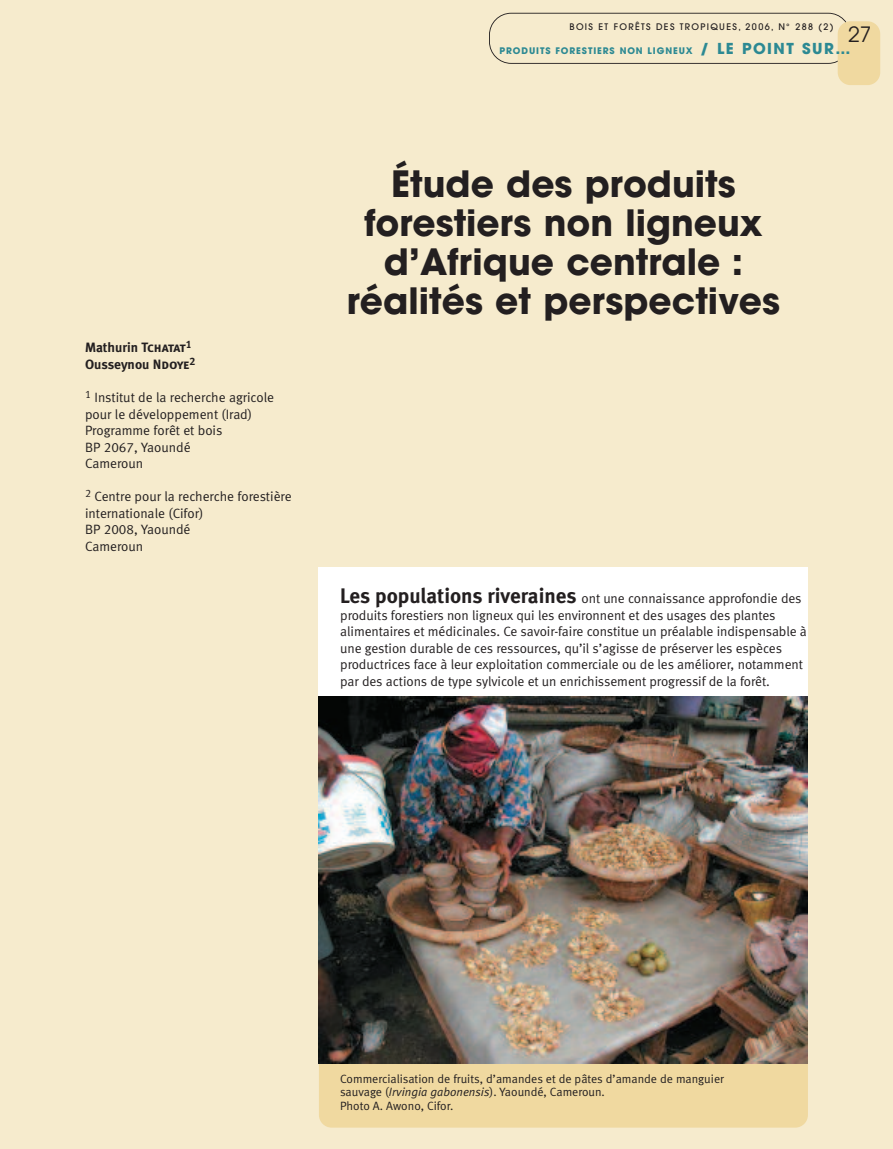
<style>
.page{position:relative;width:893px;height:1149px;background:#fff}
.page>*{position:absolute;margin:0;border:0;box-sizing:border-box;transform-origin:0 0}
.t1{font:700 36px/39px "Avant Garde";color:#231f20;text-align:center}
.t2{font:21px "Avant Garde";color:#231f20}
.t3{font:13.5px/16.5px "Meta Normal LF";letter-spacing:-.005em;color:#231f20}
.t4{font:13.5px/16.5px "Meta Bold LF";color:#231f20}
.t5{font:12px/13.5px "Meta Normal LF";color:#231f20}
.t6{font:700 9px "Avant Garde";letter-spacing:.1em;color:#2c8993}
.t7{font:500 9px "Avant Garde";letter-spacing:.15em;color:#231f20}
.s1{font-family:"Meta Bold LF Caps"}
.s2{font-size:15px}
.s3{font-family:"Meta Bold LF";font-size:21px}
.s4{font-style:italic}
</style>
<div class="page">
<div style="left:0;top:0;width:893px;height:1148px;background:#f6ebcd"></div>
<svg style="left:489px;top:13px;width:358px;height:51px"></svg>
<div style="left:838px;top:21px;width:42px;height:64px;background:#f0d9a0;border-radius:13px"></div>
<div style="left:319px;top:927px;width:489px;height:200px;background:#f0d9a0;border-radius:13px"></div>
<div style="left:319px;top:567px;width:489px;height:195px;background:#fff"></div>
<img style="left:319px;top:696px;width:489px;height:367px">
<p class="t4" style="left:85px;top:341px;width:112px">Mathurin <span class="s1">Tchatat</span><sup>1<br></sup>Ousseynou <span class="s1">Ndoye</span><sup>2</sup></p>
<p class="t3" style="left:85px;top:390px;width:191px"><sup>1</sup> Institut de la recherche agricole pour le développement (Irad)<br>Programme forêt et bois<br>BP 2067, Yaoundé<br>Cameroun</p>
<p class="t3" style="left:85px;top:489px;width:208px"><sup>2</sup> Centre pour la recherche forestière internationale (Cifor)<br>BP 2008, Yaoundé<br>Cameroun</p>
<p class="t7" style="left:569px;top:23px;width:266px">BOIS ET FORÊTS DES TROPIQUES, 2006, N° 288 (2)</p>
<h2 class="t2" style="left:848px;top:26px;width:25px">27</h2>
<p class="t6" style="left:499px;top:47px;width:352px">PRODUITS FORESTIERS NON LIGNEUX <span class="s2">/ LE POINT SUR…</span></p>
<h1 class="t1" style="left:347px;top:169px;width:435px">Étude des produits forestiers non ligneux d’Afrique centrale : réalités et perspectives</h1>
<p class="t3" style="left:340px;top:591px;width:468px"><span class="s3">Les populations riveraines</span> ont une connaissance approfondie des produits forestiers non ligneux qui les environnent et des usages des plantes alimentaires et médicinales. Ce savoir-faire constitue un préalable indispensable à une gestion durable de ces ressources, qu’il s’agisse de préserver les espèces productrices face à leur exploitation commerciale ou de les améliorer, notamment par des actions de type sylvicole et un enrichissement progressif de la forêt.</p>
<p class="t5" style="left:340px;top:1072px;width:385px">Commercialisation de fruits, d’amandes et de pâtes d’amande de manguier sauvage (<span class="s4">Irvingia gabonensis</span>). Yaoundé, Cameroun.<br>Photo A. Awono, Cifor.</p>
</div>
